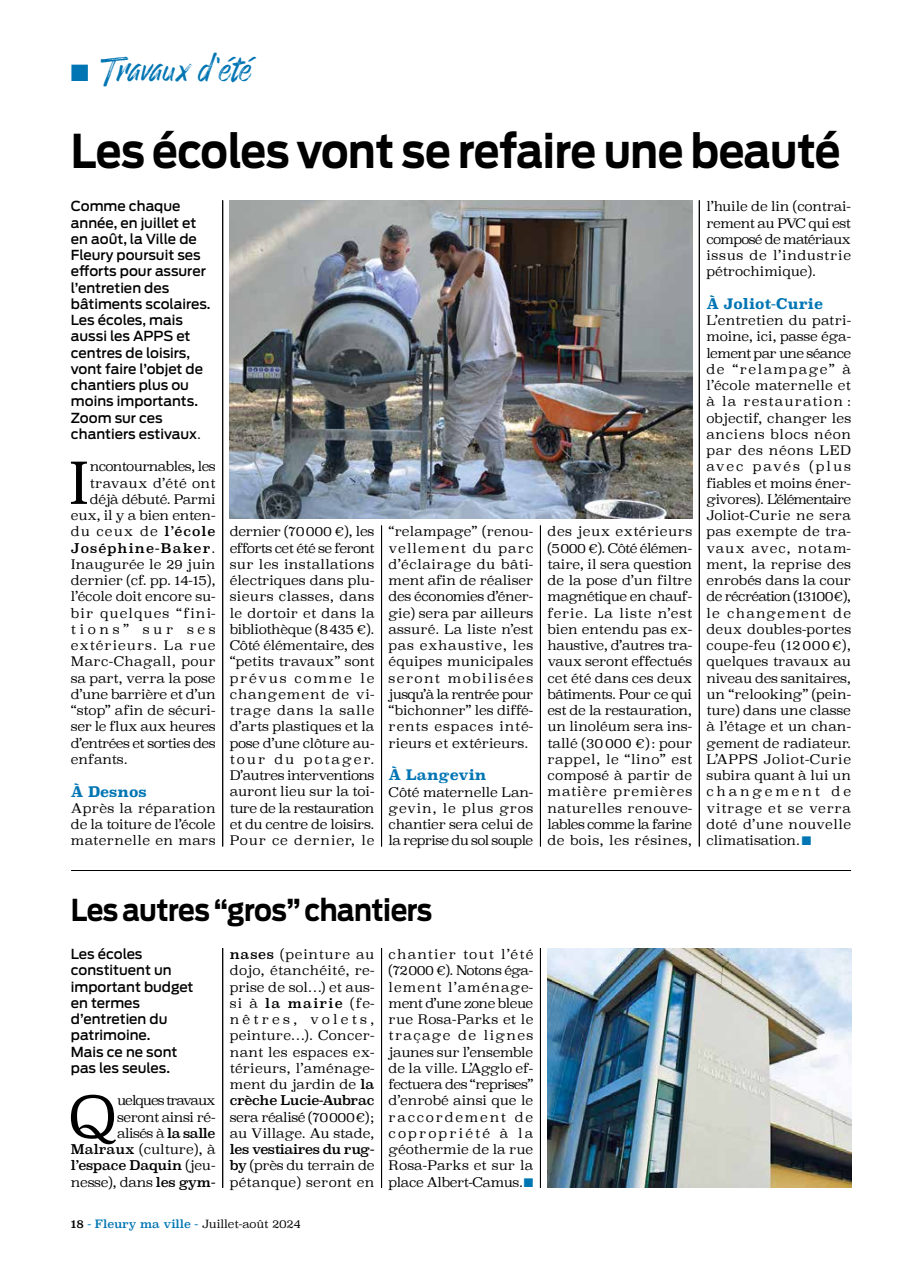
<style>
.page{position:relative;width:922px;height:1276px;background:#fff}
.page>*{position:absolute;margin:0;border:0;box-sizing:border-box;transform-origin:0 0}
.t1{font:300 56.88px "Superclarendon";color:#000}
.t2{font:700 46.25px "Antenna";letter-spacing:-.01em;color:#000;scale:.9 1}
.t3{font:33.75px "Enjoythe Ride";color:#0075b3}
.t4{font:700 30px "Antenna";letter-spacing:-.02em;color:#000;scale:.9 1}
.t5{font:700 14.38px "Superclarendon";color:#0075b3}
.t6{font:500 13.75px/16.2px "Antenna";color:#000}
.t7{font:300 13.12px/16.2px "Superclarendon";color:#000;text-align:justify}
.t8{font:300 13.12px/16.2px "Superclarendon";letter-spacing:-.035em;color:#000;text-align:right}
.t9{font:300 13.12px "Superclarendon";letter-spacing:-.025em;color:#000}
.t10{font:300 13.12px "Superclarendon";letter-spacing:-.04em;color:#000}
.t11{font:300 13.12px "Superclarendon";letter-spacing:-.045em;color:#000}
.t12{font:300 13.12px "Superclarendon";letter-spacing:-.03em;color:#000}
.t13{font:300 13.12px "Superclarendon";letter-spacing:.085em;color:#000}
.t14{font:300 13.12px "Superclarendon";letter-spacing:.03em;color:#000}
.t15{font:13.12px "Superclarendon";letter-spacing:.085em;color:#000}
.t16{font:300 13.12px "Superclarendon";letter-spacing:.075em;color:#000}
.t17{font:300 13.12px "Superclarendon";letter-spacing:.035em;color:#000}
.t18{font:300 13.12px "Superclarendon";letter-spacing:.275em;color:#000}
.t19{font:300 11.25px "Superclarendon";letter-spacing:-.01em;color:#000}
.s1{font-family:"Superclarendon";font-weight:300;font-size:13.12px}
.s2{color:#0075b3}
.s3{font-weight:400}
.s4{font-weight:300}
.s5{font-weight:400;color:#0075b3}
</style>
<div class="page">
<hr style="left:222px;top:200px;width:1px;height:646px;background:#000">
<hr style="left:381px;top:525px;width:1px;height:321px;background:#000">
<hr style="left:540px;top:525px;width:1px;height:321px;background:#000">
<hr style="left:699px;top:200px;width:1px;height:646px;background:#000">
<hr style="left:222px;top:948px;width:1px;height:239px;background:#000">
<hr style="left:381px;top:948px;width:1px;height:239px;background:#000">
<hr style="left:540px;top:948px;width:1px;height:239px;background:#000">
<img style="left:230px;top:201px;width:462px;height:317px">
<img style="left:547px;top:948px;width:303px;height:239px">
<hr style="left:71px;top:870px;width:779px;height:1px;background:#000">
<h3 class="t3" style="left:71px;top:50px;width:182px">■ Travaux d'été</h3>
<h2 class="t2" style="left:71px;top:124px;width:856px">Les écoles vont se refaire une beauté</h2>
<p class="t6" style="left:71px;top:198px;width:141px">Comme chaque année, en juillet et en août, la Ville de<br>Fleury poursuit ses efforts pour assurer l’entretien des bâtiments scolaires.<br>Les écoles, mais aussi les APPS et centres de loisirs, vont faire l’objet de chantiers plus ou moins importants.<br>Zoom sur ces chantiers estivaux<span class="s1">.</span></p>
<h1 class="t1" style="left:68px;top:445px;width:23px">I</h1>
<p class="t11" style="left:90px;top:458px;width:127px">ncontournables, les</p>
<p class="t7" style="left:706px;top:199px;width:146px">l’huile de lin (contrai&shy;rement au PVC qui est composé de matériaux issus de l’industrie pétrochimique).</p>
<p class="t5" style="left:706px;top:293px;width:118px">À Joliot-Curie</p>
<p class="t7" style="left:706px;top:313px;width:146px">L’entretien du patri&shy;moine, ici, passe éga&shy;lement par une séance de “relampage” à l’école maternelle et à la restauration : objectif, changer les anciens blocs néon par des néons LED avec pavés (plus fiables et moins éner&shy;givores). L’élémentaire Joliot-Curie ne sera pas exempte de tra&shy;vaux avec, notam&shy;ment, la reprise des enrobés dans la cour de récréation (13100€), le changement de deux doubles-portes coupe-feu (12000 €), quelques travaux au niveau des sanitaires, un “relooking” (pein&shy;ture) dans une classe à l’étage et un chan&shy;gement de radiateur.<br>L’APPS Joliot-Curie subira quant à lui un changement de vitrage et se verra doté d’une nouvelle climatisation.<span class="s2">■</span></p>
<p class="t17" style="left:90px;top:474px;width:127px">travaux d’été ont</p>
<p class="t9" style="left:90px;top:490px;width:127px">déjà débuté. Parmi</p>
<p class="t7" style="left:71px;top:508px;width:146px">eux, il y a bien enten-</p>
<p class="t7" style="left:71px;top:524px;width:146px">du ceux de <span class="s3">l’école</span></p>
<p class="t15" style="left:71px;top:539px;width:146px">Joséphine-Baker<span class="s4">.</span></p>
<p class="t7" style="left:71px;top:557px;width:146px">Inaugurée le 29 juin</p>
<p class="t7" style="left:71px;top:573px;width:146px">dernier (cf. pp. 14-15),</p>
<p class="t7" style="left:71px;top:589px;width:146px">l’école doit encore su-</p>
<p class="t13" style="left:71px;top:604px;width:146px">bir quelques “fini-</p>
<p class="t18" style="left:71px;top:620px;width:146px">tions” sur ses</p>
<p class="t16" style="left:71px;top:637px;width:146px">extérieurs. La rue</p>
<p class="t14" style="left:71px;top:653px;width:146px">Marc-Chagall, pour</p>
<p class="t7" style="left:71px;top:671px;width:146px">sa part, verra la pose</p>
<p class="t9" style="left:71px;top:685px;width:146px">d’une barrière et d’un</p>
<p class="t7" style="left:71px;top:703px;width:146px">“stop” afin de sécuri-</p>
<p class="t12" style="left:71px;top:718px;width:146px">ser le flux aux heures</p>
<p class="t10" style="left:71px;top:734px;width:146px">d’entrées et sorties des</p>
<p class="t7" style="left:71px;top:752px;width:58px">enfants.</p>
<p class="t5" style="left:71px;top:780px;width:77px">À Desnos</p>
<p class="t7" style="left:71px;top:801px;width:146px">Après la réparation de la toiture de l’école maternelle en mars</p>
<p class="t7" style="left:230px;top:524px;width:146px">dernier (70000 €), les efforts cet été se feront sur les installations électriques dans plu&shy;sieurs classes, dans le dortoir et dans la bibliothèque (8435 €).<br>Côté élémentaire, des “petits travaux” sont prévus comme le changement de vi&shy;trage dans la salle d’arts plastiques et la pose d’une clôture au&shy;tour du potager.<br>D’autres interventions auront lieu sur la toi&shy;ture de la restauration et du centre de loisirs.<br>Pour ce dernier, le</p>
<p class="t7" style="left:388px;top:524px;width:146px">“relampage” (renou&shy;vellement du parc d’éclairage du bâti&shy;ment afin de réaliser des économies d’éner&shy;gie) sera par ailleurs assuré. La liste n’est pas exhaustive, les équipes municipales seront mobilisées jusqu’à la rentrée pour “bichonner” les diffé&shy;rents espaces inté&shy;rieurs et extérieurs.</p>
<p class="t7" style="left:547px;top:524px;width:146px">des jeux extérieurs (5000 €). Côté élémen&shy;taire, il sera question de la pose d’un filtre magnétique en chauf&shy;ferie. La liste n’est bien entendu pas ex&shy;haustive, d’autres tra&shy;vaux seront effectués cet été dans ces deux bâtiments. Pour ce qui est de la restauration, un linoléum sera ins&shy;tallé (30000 €): pour rappel, le “lino” est composé à partir de matière premières naturelles renouve&shy;lables comme la farine de bois, les résines,</p>
<p class="t5" style="left:388px;top:764px;width:99px">À Langevin</p>
<p class="t7" style="left:388px;top:784px;width:146px">Côté maternelle Lan&shy;gevin, le plus gros chantier sera celui de la reprise du sol souple</p>
<h3 class="t4" style="left:71px;top:892px;width:403px">Les autres “gros” chantiers</h3>
<p class="t6" style="left:71px;top:946px;width:124px">Les écoles constituent un important budget en termes d’entretien du patrimoine.<br>Mais ce ne sont pas les seules.</p>
<h1 class="t1" style="left:69px;top:1079px;width:50px">Q</h1>
<p class="t8" style="left:71px;top:1093px;width:146px">uelques travaux<br>seront ainsi ré-<br>alisés à <span class="s3">la salle<br>Malraux</span> (culture), à <span class="s3">l’espace Daquin</span> (jeu&shy;nesse), dans <span class="s3">les gym-</span></p>
<p class="t7" style="left:230px;top:947px;width:146px"><span class="s3">nases</span> (peinture au dojo, étanchéité, re&shy;prise de sol…) et aus&shy;si à <span class="s3">la mairie</span> (fe&shy;nêtres, volets, peinture…). Concer&shy;nant les espaces ex&shy;térieurs, l’aménage&shy;ment du jardin de <span class="s3">la crèche Lucie-Aubrac</span></p>
<p class="t8" style="left:230px;top:1109px;width:146px;text-align:left">sera réalisé (70000€); au Village. Au stade,</p>
<p class="t7" style="left:230px;top:1142px;width:146px"><span class="s3">les vestiaires du rug&shy;by</span> (près du terrain de pétanque) seront en</p>
<p class="t19" style="left:71px;top:1216px;width:231px"><span class="s3">18</span> <span class="s5">- Fleury ma ville -</span> Juillet-août 2024</p>
<p class="t7" style="left:388px;top:947px;width:146px">chantier tout l’été (72000 €). Notons éga&shy;lement l’aménage&shy;ment d’une zo ne bleue rue Rosa-Parks et le traçage de lignes jaunes sur l’ensemble de la ville. L’Agglo ef&shy;fectuera des “reprises” d’enrobé ainsi que le raccordement de copropriété à la géothermie de la rue Rosa-Parks et sur la place Albert-Camus.<span class="s2">■</span></p>
</div>
